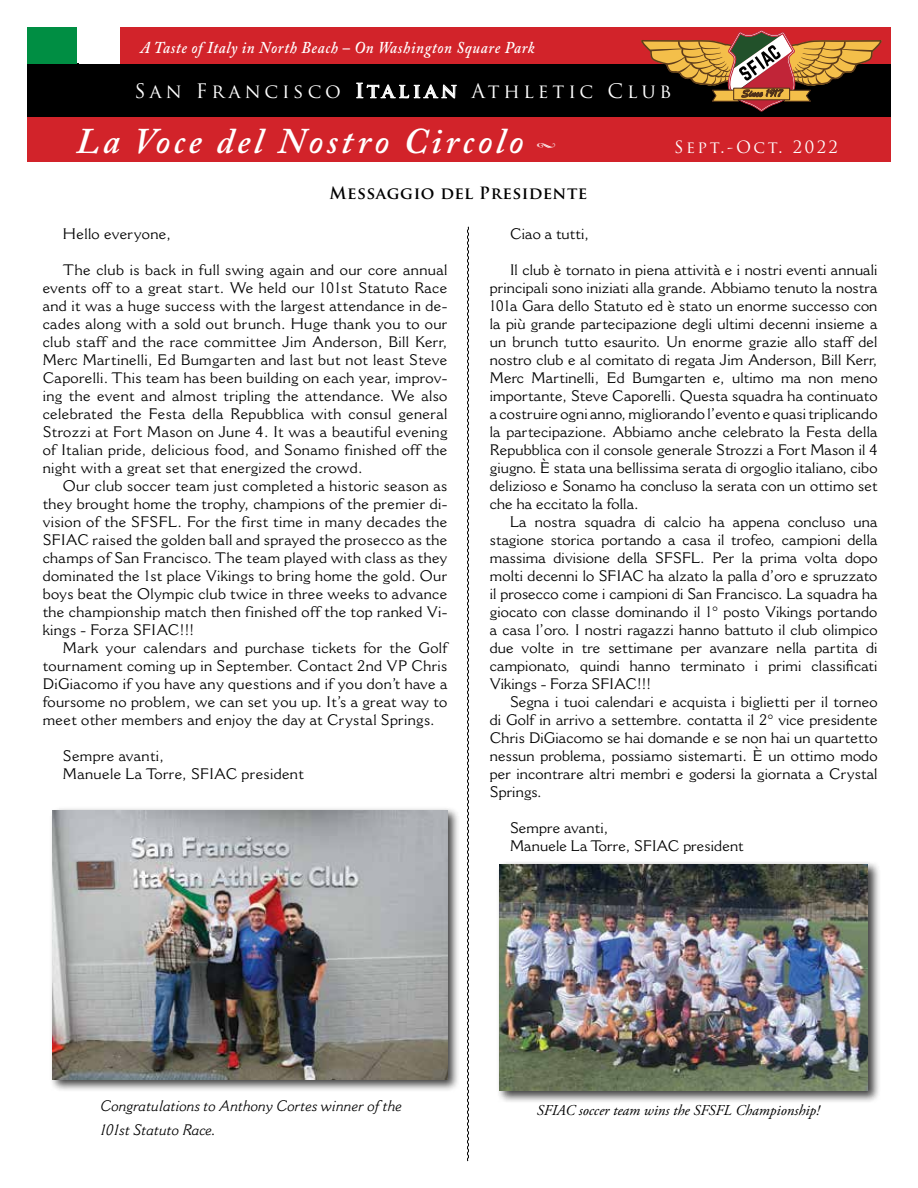
<style>
.page{position:relative;width:918px;height:1188px;background:#fff}
.page>*{position:absolute;margin:0;border:0;box-sizing:border-box;transform-origin:0 0}
.t1{font:italic 600 36px "Adobe Caslon Pro";letter-spacing:.1em;color:#fff}
.t2{font:19.5px "Trajan Pro";letter-spacing:.2em;color:#fff}
.t3{font:italic 600 16.5px "Adobe Caslon Pro";letter-spacing:.05em;color:#fff;scale:.9 1}
.t4{font:700 16.5px "Trajan Pro";letter-spacing:.03em;color:#000}
.t5{font:16.5px "Trajan Pro";letter-spacing:.15em;color:#fff}
.t6{font:15px/18px "Cantoria";letter-spacing:.01em;color:#000;text-align:justify}
.t7{font:italic 15px "Cantoria";color:#000}
.t8{font:italic 15px "Adobe Garamond Pro";color:#000}
.t9{font:11.55px "Brush Script";color:#5f3c1a}
.s1{font-weight:700}
.s2{font-family:"Type Embellishments Three Plain";font-weight:400;font-style:normal;font-size:22.35px}
.s3{font-size:11.4px}
</style>
<div class="page">
<div style="left:27px;top:63px;width:864px;height:54px;background:#000"></div>
<div style="left:27px;top:27px;width:50px;height:36px;background:#008e43"></div>
<div style="left:120px;top:27px;width:771px;height:36px;background:#d2232a"></div>
<div style="left:27px;top:117px;width:864px;height:45px;background:#d2232a"></div>
<svg style="left:640px;top:30px;width:243px;height:82px"></svg>
<svg style="left:467px;top:226px;width:2px;height:936px;background:#727272"></svg>
<div style="left:496px;top:861px;width:385px;height:243px;background:#000;opacity:.75"></div>
<img style="left:499px;top:864px;width:369px;height:227px">
<div style="left:49px;top:807px;width:411px;height:286px;background:#000;opacity:.75"></div>
<img style="left:53px;top:810px;width:394px;height:270px">
<p class="t3" style="left:140px;top:37px;width:440px">A Taste of Italy in North Beach – On Washington Square Park</p>
<h2 class="t2" style="left:135px;top:78px;width:539px">San Francisco <span class="s1">Italian</span> Athletic Club</h2>
<h1 class="t1" style="left:76px;top:119px;width:481px">La Voce del Nostro Circolo <span class="s2">s</span></h1>
<p class="t9" style="left:742px;top:86px;width:42px">Since <span class="s3">1917</span></p>
<p class="t5" style="left:674px;top:136px;width:165px">Sept.-Oct. 2022</p>
<p class="t4" style="left:329px;top:183px;width:259px">Messaggio del Presidente</p>
<p class="t6" style="left:63px;top:224px;width:109px">Hello everyone,</p>
<p class="t6" style="left:43px;top:260px;width:406px;text-indent:20px">The club is back in full swing again and our core annual events off to a great start. We held our 101st Statuto Race and it was a huge success with the largest attendance in de&shy;cades along with a sold out brunch. Huge thank you to our club staff and the race committee Jim Anderson, Bill Kerr, Merc Martinelli, Ed Bumgarten and last but not least Steve Caporelli. This team has been building on each year, improv&shy;ing the event and almost tripling the attendance. We also celebrated the Festa della Repubblica with consul general Strozzi at Fort Mason on June 4. It was a beautiful evening of Italian pride, delicious food, and Sonamo finished off the night with a great set that energized the crowd.</p>
<p class="t6" style="left:43px;top:476px;width:406px;text-indent:20px">Our club soccer team just completed a historic season as they brought home the trophy, champions of the premier di&shy;vision of the SFSFL. For the first time in many decades the SFIAC raised the golden ball and sprayed the prosecco as the champs of San Francisco. The team played with class as they dominated the 1st place Vikings to bring home the gold. Our boys beat the Olympic club twice in three weeks to advance the championship match then finished off the top ranked Vi&shy;kings - Forza SFIAC!!!</p>
<p class="t6" style="left:43px;top:638px;width:406px;text-indent:20px">Mark your calendars and purchase tickets for the Golf tournament coming up in September. Contact 2nd VP Chris DiGiacomo if you have any questions and if you don’t have a foursome no problem, we can set you up. It’s a great way to meet other members and enjoy the day at Crystal Springs.</p>
<p class="t6" style="left:63px;top:746px;width:242px">Sempre avanti,<br>Manuele La Torre, SFIAC president</p>
<p class="t6" style="left:510px;top:224px;width:81px">Ciao a tutti,</p>
<p class="t6" style="left:490px;top:260px;width:389px;text-indent:20px">Il club è tornato in piena attività e i nostri eventi annuali principali sono iniziati alla grande. Abbiamo tenuto la nostra 101a Gara dello Statuto ed è stato un enorme successo con la più grande partecipazione degli ultimi decenni insieme a un brunch tutto esaurito. Un enorme grazie allo staff del nostro club e al comitato di regata Jim Anderson, Bill Kerr, Merc Martinelli, Ed Bumgarten e, ultimo ma non meno importante, Steve Caporelli. Questa squadra ha continuato a costruire ogni anno, migliorando l’evento e quasi triplicando la partecipazione. Abbiamo anche celebrato la Festa della Repubblica con il console generale Strozzi a Fort Mason il 4 giugno. È stata una bellissima serata di orgoglio italiano, cibo delizioso e Sonamo ha concluso la serata con un ottimo set che ha eccitato la folla.</p>
<p class="t6" style="left:490px;top:512px;width:389px;text-indent:20px">La nostra squadra di calcio ha appena concluso una stagione storica portando a casa il trofeo, campioni della massima divisione della SFSFL. Per la prima volta dopo molti decenni lo SFIAC ha alzato la palla d’oro e spruzzato il prosecco come i campioni di San Francisco. La squadra ha giocato con classe dominando il 1° posto Vikings portando a casa l’oro. I nostri ragazzi hanno battuto il club olimpico due volte in tre settimane per avanzare nella partita di campionato, quindi hanno terminato i primi classificati Vikings - Forza SFIAC!!!</p>
<p class="t6" style="left:490px;top:692px;width:389px;text-indent:20px">Segna i tuoi calendari e acquista i biglietti per il torneo di Golf in arrivo a settembre. contatta il 2° vice presidente Chris DiGiacomo se hai domande e se non hai un quartetto nessun problema, possiamo sistemarti. È un ottimo modo per incontrare altri membri e godersi la giornata a Crystal Springs.</p>
<p class="t6" style="left:510px;top:818px;width:235px">Sempre avanti,<br>Manuele La Torre, SFIAC president</p>
<p class="t7" style="left:101px;top:1097px;width:303px">Congratulations to Anthony Cortes winner of the</p>
<p class="t8" style="left:537px;top:1102px;width:284px">SFIAC soccer team wins the SFSFL Championship!</p>
<p class="t7" style="left:101px;top:1121px;width:117px">101st Statuto Race.</p>
</div>
